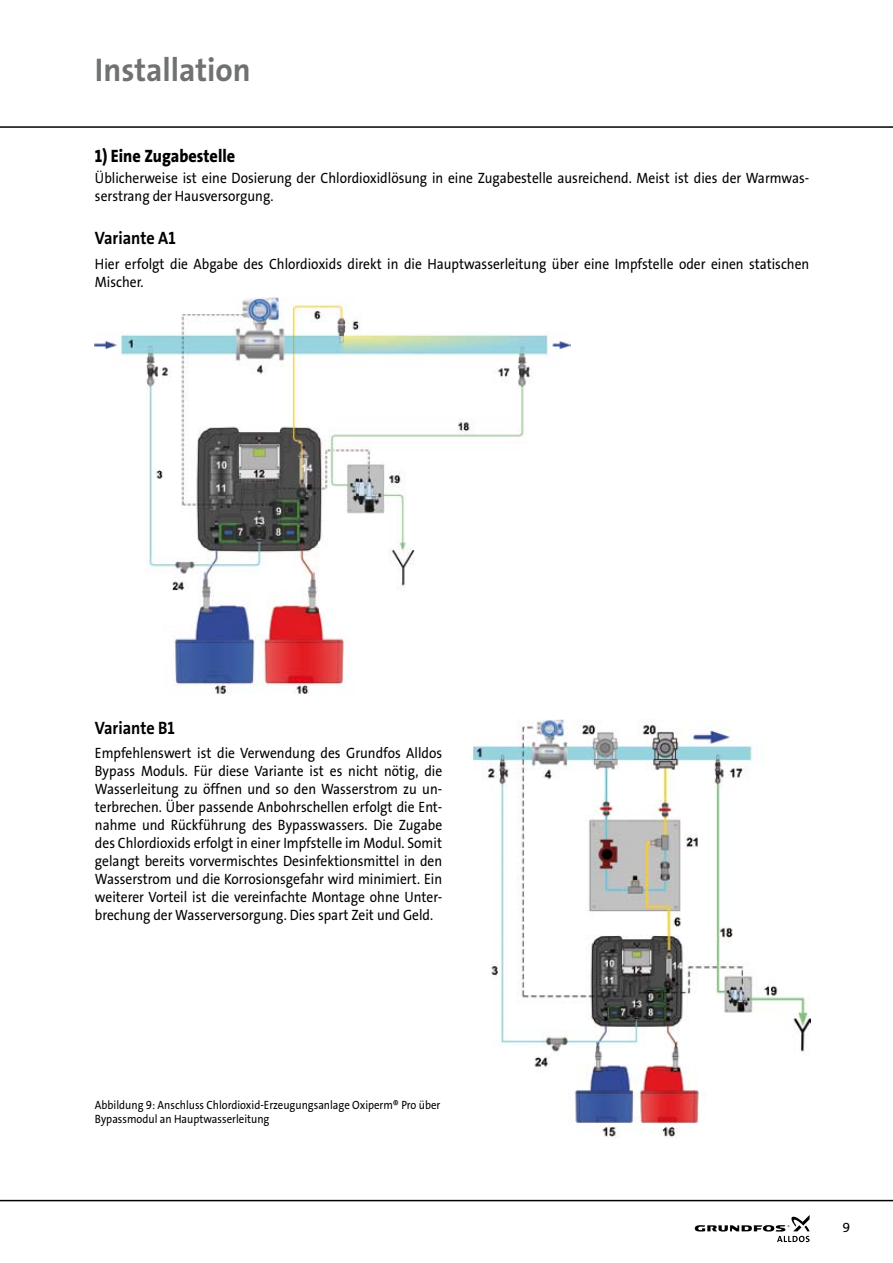
<style>
.page{position:relative;width:893px;height:1263px;background:#fff}
.page>*{position:absolute;margin:0;border:0;box-sizing:border-box;transform-origin:0 0}
.t1{font:33px "The Sans Grundfos 7 B";color:#707173;scale:.95 1}
.t2{font:18px "The Sans Grundfos 7 B";color:#000;scale:.9 1}
.t3{font:18px "The Sans Grundfos 8 XB";color:#000;scale:.9 1}
.t4{font:15px/18px "The Sans Grundfos 5 R";color:#000;scale:.9 1}
.t5{font:13.5px "The Sans Grundfos 5 R";color:#000}
.t6{font:12px/14.4px "The Sans Grundfos 5 R";color:#000;scale:.9 1}
</style>
<div class="page">
<hr style="left:0;top:126px;width:893px;height:2px;background:#000">
<hr style="left:0;top:1200px;width:893px;height:1px;background:#000">
<svg style="left:695px;top:1215px;width:115px;height:27px"></svg>
<img style="left:95px;top:298px;width:475px;height:396px">
<img style="left:473px;top:720px;width:338px;height:417px">
<h1 class="t1" style="left:95px;top:52px;width:165px">Installation</h1>
<p class="t3" style="left:95px;top:147px;width:157px">1) Eine Zugabestelle</p>
<p class="t4" style="left:95px;top:169px;width:795px">Üblicherweise ist eine Dosierung der Chlordioxidlösung in eine Zugabestelle ausreichend. Meist ist dies der Warmwas&shy;serstrang der Hausversorgung.</p>
<p class="t2" style="left:95px;top:229px;width:91px">Variante A1</p>
<p class="t4" style="left:95px;top:255px;width:795px">Hier erfolgt die Abgabe des Chlordioxids direkt in die Hauptwasserleitung über eine Impfstelle oder einen statischen<br>Mischer.</p>
<p class="t2" style="left:95px;top:718px;width:90px">Variante B1</p>
<p class="t4" style="left:95px;top:744px;width:387px;text-align:justify">Empfehlenswert ist die Verwendung des Grundfos Alldos Bypass Moduls. Für diese Variante ist es nicht nötig, die Wasserleitung zu öffnen und so den Wasserstrom zu un&shy;terbrechen. Über passende Anbohrschellen erfolgt die Ent&shy;nahme und Rückführung des Bypasswassers. Die Zugabe des Chlordioxids erfolgt in einer Impfstelle im Modul. Somit gelangt bereits vorvermischtes Desinfektionsmittel in den Wasserstrom und die Korrosionsgefahr wird minimiert. Ein weiterer Vorteil ist die vereinfachte Montage ohne Unter&shy;brechung der Wasserversorgung. Dies spart Zeit und Geld.</p>
<p class="t6" style="left:95px;top:1098px;width:385px">Abbildung 9: Anschluss Chlordioxid-Erzeugungsanlage Oxiperm® Pro über<br>Bypassmodul an Hauptwasserleitung</p>
<p class="t5" style="left:843px;top:1220px;width:9px">9</p>
</div>
